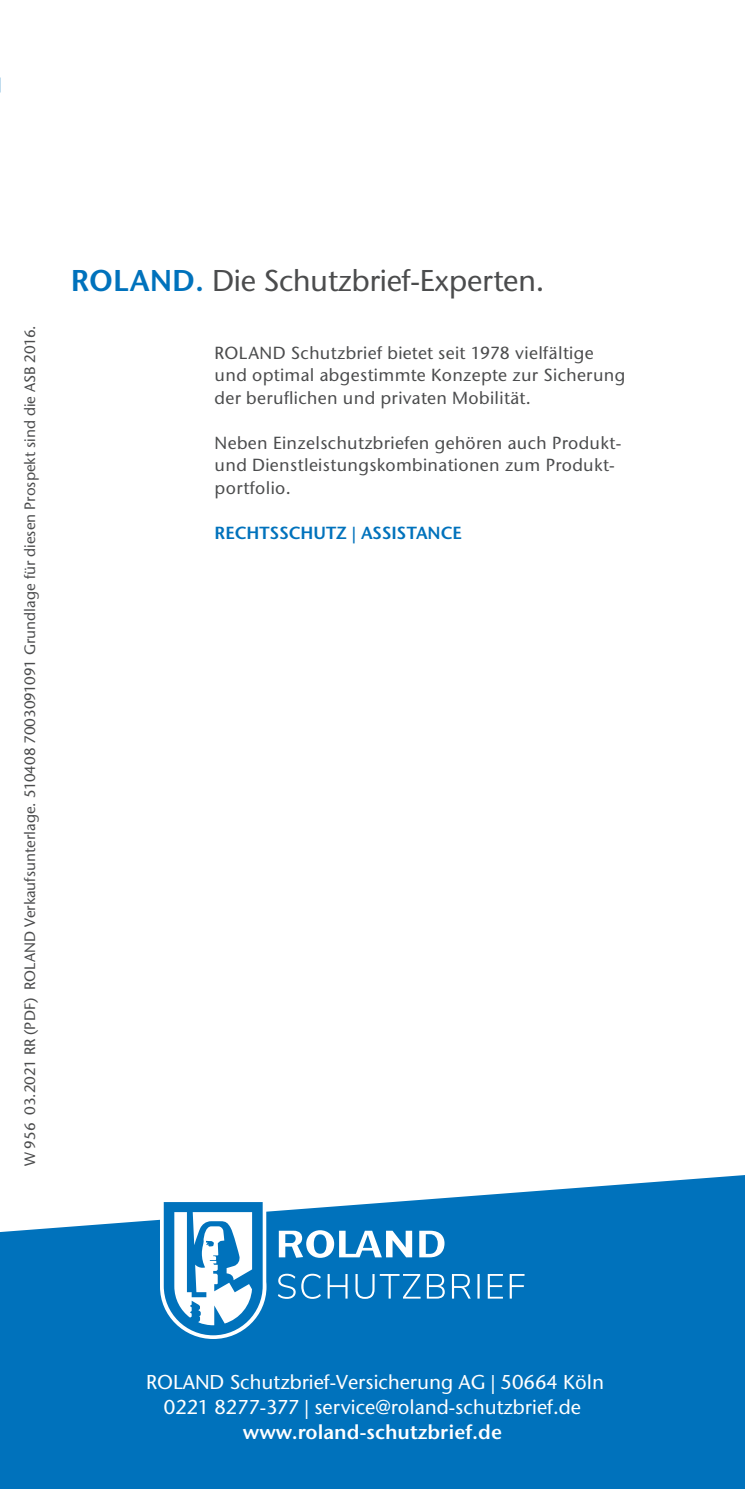
<style>
.page{position:relative;width:745px;height:1489px;background:#fff}
.page>*{position:absolute;margin:0;border:0;box-sizing:border-box;transform-origin:0 0}
._10_Head_Rückseite{font:500 30px "Stone Sans ITC Std";letter-spacing:-.01em;color:#4b4c4d}
._12_Adresse_Rückseit{font:500 20px/24.8px "Stone Sans ITC Std";color:#fff;text-align:center}
._11_Copytext_Rücksei{font:500 17.5px/22.5px "Stone Sans ITC Std";letter-spacing:.02em;color:#4b4c4d}
._13_Abbinder_Rücksei{font:600 17.5px "Stone Sans ITC Std";color:#0072bc}
._15_Drucknummer{font:500 15px "Stone Sans ITC Std";color:#4b4c4d}
.s1{font-weight:600;color:#0072bc}
.s2{font-weight:600}
</style>
<div class="page">
<svg style="left:0;top:1175px;width:744px;height:313px;background:#177fc2"></svg>
<svg style="left:278px;top:1273px;width:246px;height:25px;background:#328dc9"></svg>
<svg style="left:278px;top:1230px;width:166px;height:27px"></svg>
<svg style="left:160px;top:1198px;width:106px;height:140px"></svg>
<p class="_15_Drucknummer" style="left:21px;top:1166px;width:842px;rotate:-90deg">W 956 03.2021 RR (PDF) ROLAND Verkaufsunterlage. 510408 7003091091 Grundlage für diesen Prospekt sind die ASB 2016.</p>
<p class="_10_Head_Rückseite" style="left:71px;top:262px;width:475px"><span class="s1">ROLAND.</span> Die Schutzbrief-Experten.</p>
<p class="_11_Copytext_Rücksei" style="left:214px;top:341px;width:412px">ROLAND Schutzbrief bietet seit 1978 vielfältige und optimal abgestimmte Konzepte zur Sicherung der beruflichen und privaten Mobilität.</p>
<p class="_11_Copytext_Rücksei" style="left:214px;top:431px;width:408px">Neben Einzelschutzbriefen gehören auch Produkt&shy;und Dienstleistungskombinationen zum Produkt&shy;portfolio.</p>
<p class="_13_Abbinder_Rücksei" style="left:214px;top:522px;width:249px">RECHTSSCHUTZ | ASSISTANCE</p>
<p class="_12_Adresse_Rückseit" style="left:146px;top:1369px;width:459px">ROLAND Schutzbrief-Versicherung AG | 50664 Köln<br>0221 8277-377 | service@roland-schutzbrief.de <span class="s2">www.roland-schutzbrief.de</span></p>
</div>
